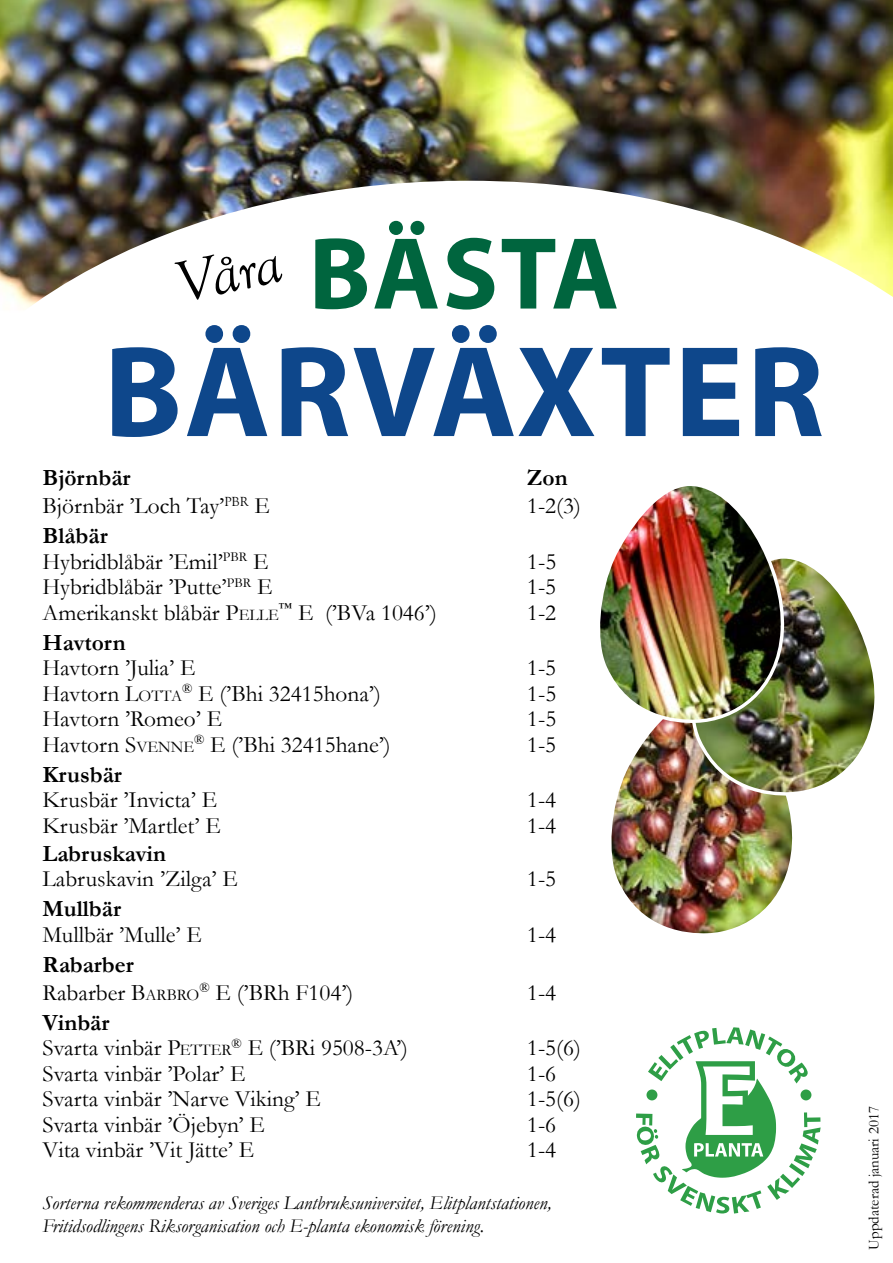
<style>
.page{position:relative;width:893px;height:1263px;background:#fff}
.page>*{position:absolute;margin:0;border:0;box-sizing:border-box;transform-origin:0 0}
.t1{font:700 130.8px "Myriad Pro";color:#0e478b}
.t2{font:700 103.35px "Myriad Pro";letter-spacing:.02em;color:#00653e}
.t3{font:italic 60.3px "Goudy Old Style T";color:#000}
.t4{font:23.4px/25.5px "Garamond";color:#000}
.t5{font:700 23.4px "Garamond";color:#000}
.t6{font:italic 19.5px/23.4px "Garamond";color:#000}
.t7{font:15px "Garamond";color:#000}
.s1{font-weight:700}
.s2{font-style:inherit}
.s3{font-size:16.35px}
</style>
<div class="page">
<img style="left:0;top:0;width:893px;height:181px">
<img style="left:0;top:181px;width:893px;height:128px">
<img style="left:611px;top:723px;width:182px;height:211px">
<img style="left:687px;top:559px;width:188px;height:237px">
<img style="left:600px;top:486px;width:189px;height:237px">
<svg style="left:636px;top:1027px;width:185px;height:187px"></svg>
<h2 class="t2" style="left:309px;top:206px;width:312px">bästa</h2>
<h1 class="t1" style="left:104px;top:307px;width:80px">BÄR</h1>
<h1 class="t1" style="left:352px;top:307px;width:462px">VÄXTER</h1>
<h3 class="t3" style="left:169px;top:252px;width:108px;rotate:-12deg">Våra</h3>
<p class="t5" style="left:43px;top:464px;width:90px">Björnbär</p>
<p class="t5" style="left:527px;top:464px;width:42px">Zon</p>
<p class="t4" style="left:43px;top:493px;width:229px">Björnbär ’Loch Tay’<sup>PBR</sup> E</p>
<p class="t4" style="left:527px;top:493px;width:55px">1-2(3)</p>
<p class="t4" style="left:43px;top:523px;width:227px"><span class="s1">Blåbär<br></span>Hybridblåbär ’Emil’<sup>PBR</sup> E</p>
<p class="t4" style="left:527px;top:548px;width:31px">1-5</p>
<p class="t4" style="left:43px;top:574px;width:231px">Hybridblåbär ’Putte’<sup>PBR</sup> E</p>
<p class="t4" style="left:527px;top:574px;width:31px">1-5</p>
<p class="t4" style="left:43px;top:599px;width:396px">Amerikanskt blåbär <span class="s2">P</span><span class="s3">ELLE</span><sup>™</sup> E (’BVa 1046’)</p>
<p class="t4" style="left:527px;top:599px;width:31px">1-2</p>
<p class="t5" style="left:43px;top:628px;width:85px">Havtorn</p>
<p class="t4" style="left:43px;top:655px;width:154px">Havtorn ’Julia’ E</p>
<p class="t4" style="left:527px;top:655px;width:31px">1-5</p>
<p class="t4" style="left:43px;top:680px;width:340px">Havtorn L<span class="s3">OTTA</span><sup>®</sup> E (’Bhi 32415hona’)</p>
<p class="t4" style="left:527px;top:680px;width:31px">1-5</p>
<p class="t4" style="left:43px;top:706px;width:181px">Havtorn ’Romeo’ E</p>
<p class="t4" style="left:527px;top:706px;width:31px">1-5</p>
<p class="t4" style="left:43px;top:731px;width:350px">Havtorn S<span class="s3">VENNE</span><sup>®</sup> E (’Bhi 32415hane’)</p>
<p class="t4" style="left:527px;top:731px;width:31px">1-5</p>
<p class="t5" style="left:43px;top:760px;width:81px">Krusbär</p>
<p class="t4" style="left:43px;top:787px;width:176px">Krusbär ’Invicta’ E</p>
<p class="t4" style="left:527px;top:787px;width:31px">1-4</p>
<p class="t4" style="left:43px;top:812px;width:180px">Krusbär ’Martlet’ E</p>
<p class="t4" style="left:527px;top:812px;width:31px">1-4</p>
<p class="t5" style="left:43px;top:839px;width:125px">Labruskavin</p>
<p class="t4" style="left:43px;top:866px;width:197px">Labruskavin ’Zilga’ E</p>
<p class="t4" style="left:527px;top:866px;width:31px">1-5</p>
<p class="t5" style="left:43px;top:895px;width:80px">Mullbär</p>
<p class="t4" style="left:43px;top:921px;width:161px">Mullbär ’Mulle’ E</p>
<p class="t4" style="left:527px;top:921px;width:31px">1-4</p>
<p class="t4" style="left:43px;top:950px;width:312px;line-height:28px"><span class="s1">Rabarber<br></span>Rabarber <span class="s2">B</span><span class="s3">ARBRO</span><sup>®</sup> E (’BRh F104’)</p>
<p class="t4" style="left:527px;top:979px;width:31px">1-4</p>
<p class="t4" style="left:43px;top:1009px;width:367px"><span class="s1">Vinbär<br></span>Svarta vinbär P<span class="s3">ETTER</span><sup>®</sup> E (’BRi 9508-3A’)</p>
<p class="t4" style="left:527px;top:1035px;width:55px">1-5(6)</p>
<p class="t4" style="left:43px;top:1060px;width:205px">Svarta vinbär ’Polar’ E</p>
<p class="t4" style="left:527px;top:1060px;width:31px">1-6</p>
<p class="t4" style="left:43px;top:1086px;width:280px">Svarta vinbär ’Narve Viking’ E</p>
<p class="t4" style="left:527px;top:1086px;width:55px">1-5(6)</p>
<p class="t4" style="left:43px;top:1111px;width:224px">Svarta vinbär ’Öjebyn’ E</p>
<p class="t4" style="left:527px;top:1111px;width:31px">1-6</p>
<p class="t4" style="left:43px;top:1137px;width:213px">Vita vinbär ’Vit Jätte’ E</p>
<p class="t4" style="left:527px;top:1137px;width:31px">1-4</p>
<p class="t6" style="left:43px;top:1191px;width:511px">Sorterna rekommenderas av Sveriges Lantbruksuniversitet, Elitplantstationen,<br>Fritidsodlingens Riksorganisation och E-planta ekonomisk förening.</p>
<p class="t7" style="left:865px;top:1249px;width:145px;rotate:-90deg">Uppdaterad januari 2017</p>
</div>
